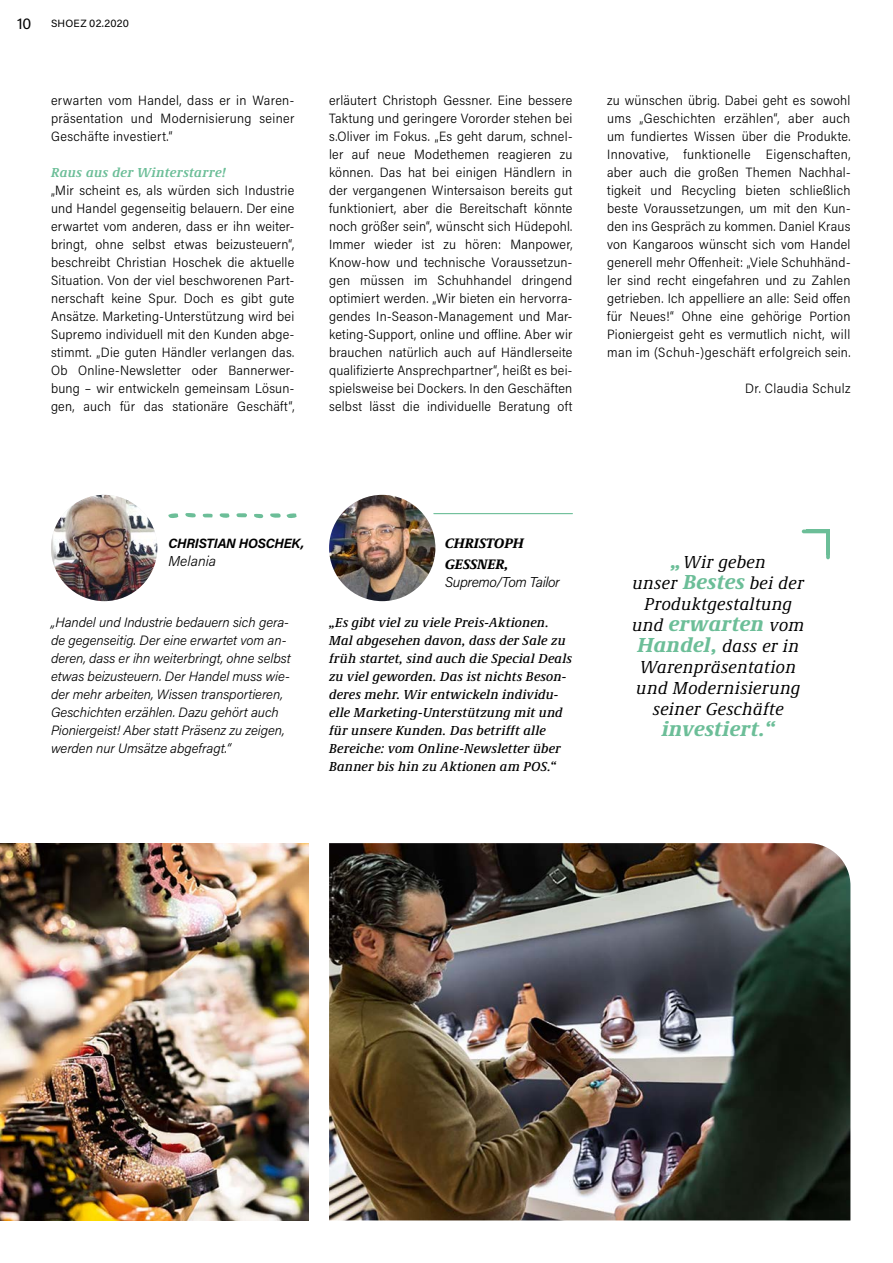
<style>
.page{position:relative;width:893px;height:1263px;background:#fff}
.page>*{position:absolute;margin:0;border:0;box-sizing:border-box;transform-origin:0 0}
.t1{font:italic 800 21px "Demos Next Pro";letter-spacing:.01em;color:#6cbe98}
.t2{font:italic 18px/21px "Demos Next Pro";letter-spacing:.02em;color:#000;text-align:center}
.t3{font:15px "Acumin Pro";color:#000}
.t4{font:italic 800 14.25px/21px "Demos Next Pro";letter-spacing:-.02em;color:#000}
.t5{font:italic 300 14.25px "Acumin Pro";letter-spacing:-.025em;color:#000}
.t6{font:italic 300 14.25px "Acumin Pro";color:#000}
.t7{font:300 13.5px/18px "Acumin Pro Semi Cond";letter-spacing:.02em;color:#000;text-align:justify}
.t8{font:italic 500 13.5px/18px "Demos Next Pro";letter-spacing:.01em;color:#000}
.t9{font:italic 300 13.5px/18px "Acumin Pro";letter-spacing:-.005em;color:#000}
.t10{font:italic 700 13.5px "Demos Next Pro";letter-spacing:.025em;color:#6cbe98}
.t11{font:italic 700 13.5px "Acumin Pro";letter-spacing:-.02em;color:#000}
.t12{font:10.5px "Acumin Pro";letter-spacing:.02em;color:#000}
.s1{font-weight:800;font-size:21px;color:#6cbe98}
.s2{font-weight:400;font-size:18px;color:#000}
</style>
<div class="page">
<svg style="left:826px;top:530px;width:4px;height:29px"></svg>
<svg style="left:802px;top:529px;width:28px;height:4px"></svg>
<hr style="left:826px;top:530px;width:4px;height:25px;background:#6cbe98">
<hr style="left:806px;top:529px;width:24px;height:4px;background:#6cbe98">
<img style="left:329px;top:843px;width:521px;height:377px">
<img style="left:0;top:843px;width:308px;height:377px">
<img style="left:51px;top:495px;width:106px;height:106px;border-radius:53px">
<svg style="left:236px;top:513px;width:11px;height:4px"></svg>
<svg style="left:270px;top:513px;width:11px;height:5px"></svg>
<svg style="left:168px;top:513px;width:10px;height:5px"></svg>
<svg style="left:185px;top:513px;width:11px;height:4px"></svg>
<svg style="left:219px;top:513px;width:11px;height:5px"></svg>
<svg style="left:202px;top:514px;width:11px;height:3px"></svg>
<svg style="left:254px;top:513px;width:9px;height:5px"></svg>
<svg style="left:287px;top:513px;width:10px;height:5px"></svg>
<hr style="left:433px;top:513px;width:140px;height:1px;background:#6cbe98">
<img style="left:329px;top:495px;width:106px;height:106px;border-radius:53px">
<p class="t3" style="left:17px;top:14px;width:16px">10</p>
<p class="t12" style="left:51px;top:17px;width:79px">SHOEZ 02.2020</p>
<p class="t7" style="left:51px;top:91px;width:245px">erwarten vom Handel, dass er in Waren&shy;präsentation und Modernisierung seiner Geschäfte investiert.“</p>
<p class="t10" style="left:51px;top:163px;width:177px">Raus aus der Winterstarre!</p>
<p class="t7" style="left:51px;top:181px;width:245px">„Mir scheint es, als würden sich Industrie und Handel gegenseitig belauern. Der eine erwartet vom anderen, dass er ihn weiter&shy;bringt, ohne selbst etwas beizusteuern“, beschreibt Christian Hoschek die aktuelle Situation. Von der viel beschworenen Part&shy;nerschaft keine Spur. Doch es gibt gute Ansätze. Marketing-Unterstützung wird bei Supremo individuell mit den Kunden abge&shy;stimmt. „Die guten Händler verlangen das.<br>Ob Online-Newsletter oder Bannerwer&shy;bung – wir entwickeln gemeinsam Lösun&shy;gen, auch für das stationäre Geschäft“,</p>
<p class="t7" style="left:329px;top:91px;width:245px">erläutert Christoph Gessner. Eine bessere Taktung und geringere Vororder stehen bei s.Oliver im Fokus. „Es geht darum, schnel&shy;ler auf neue Modethemen reagieren zu können. Das hat bei einigen Händlern in der vergangenen Wintersaison bereits gut funktioniert, aber die Bereitschaft könnte noch größer sein“, wünscht sich Hüdepohl.<br>Immer wieder ist zu hören: Manpower, Know-how und technische Voraussetzun&shy;gen müssen im Schuhhandel dringend optimiert werden. „Wir bieten ein hervorra&shy;gendes In-Season-Management und Mar&shy;keting-Support, online und offline. Aber wir brauchen natürlich auch auf Händlerseite qualifizierte Ansprechpartner“, heißt es bei&shy;spielsweise bei Dockers. In den Geschäften selbst lässt die individuelle Beratung oft</p>
<p class="t7" style="left:607px;top:91px;width:245px">zu wünschen übrig. Dabei geht es sowohl ums „Geschichten erzählen“, aber auch um fundiertes Wissen über die Produkte.<br>Innovative, funktionelle Eigenschaften, aber auch die großen Themen Nachhal&shy;tigkeit und Recycling bieten schließlich beste Voraussetzungen, um mit den Kun&shy;den ins Gespräch zu kommen. Daniel Kraus von Kangaroos wünscht sich vom Handel generell mehr Offenheit: „Viele Schuhhänd&shy;ler sind recht eingefahren und zu Zahlen getrieben. Ich appelliere an alle: Seid offen für Neues!“ Ohne eine gehörige Portion Pioniergeist geht es vermutlich nicht, will man im (Schuh-)geschäft erfolgreich sein.</p>
<p class="t7" style="left:745px;top:379px;width:107px">Dr. Claudia Schulz</p>
<p class="t11" style="left:168px;top:533px;width:137px">CHRISTIAN HOSCHEK,</p>
<p class="t6" style="left:168px;top:551px;width:49px">Melania</p>
<p class="t9" style="left:51px;top:613px;width:241px">„Handel und Industrie bedauern sich gera&shy;de gegenseitig. Der eine erwartet vom an&shy;deren, dass er ihn weiterbringt, ohne selbst etwas beizusteuern. Der Handel muss wie&shy;der mehr arbeiten, Wissen transportieren, Geschichten erzählen. Dazu gehört auch Pioniergeist! Aber statt Präsenz zu zeigen, werden nur Umsätze abgefragt.“</p>
<p class="t4" style="left:445px;top:532px;width:80px">CHRISTOPH<br>GESSNER,</p>
<p class="t5" style="left:445px;top:572px;width:116px">Supremo/Tom Tailor</p>
<p class="t8" style="left:329px;top:613px;width:244px">„Es gibt viel zu viele Preis-Aktionen.<br>Mal abgesehen davon, dass der Sale zu früh startet, sind auch die Special Deals zu viel geworden. Das ist nichts Beson&shy;deres mehr. Wir entwickeln individu&shy;elle Marketing-Unterstützung mit und für unsere Kunden. Das betrifft alle Bereiche: vom Online-Newsletter über Banner bis hin zu Aktionen am POS.“</p>
<h2 class="t2" style="left:633px;top:551px;width:173px"><span class="s1">„</span> Wir geben<br>unser <span class="s1">Bestes</span> bei der<br>Produktgestaltung</h2>
<h1 class="t1" style="left:632px;top:609px;width:174px"><span class="s2">und</span> erwarten <span class="s2">vom</span></h1>
<h2 class="t2" style="left:636px;top:635px;width:165px"><span class="s1">Handel,</span> dass er in<br>Warenpräsentation und Modernisierung seiner Geschäfte</h2>
<h1 class="t1" style="left:662px;top:714px;width:115px">investiert.“</h1>
</div>
